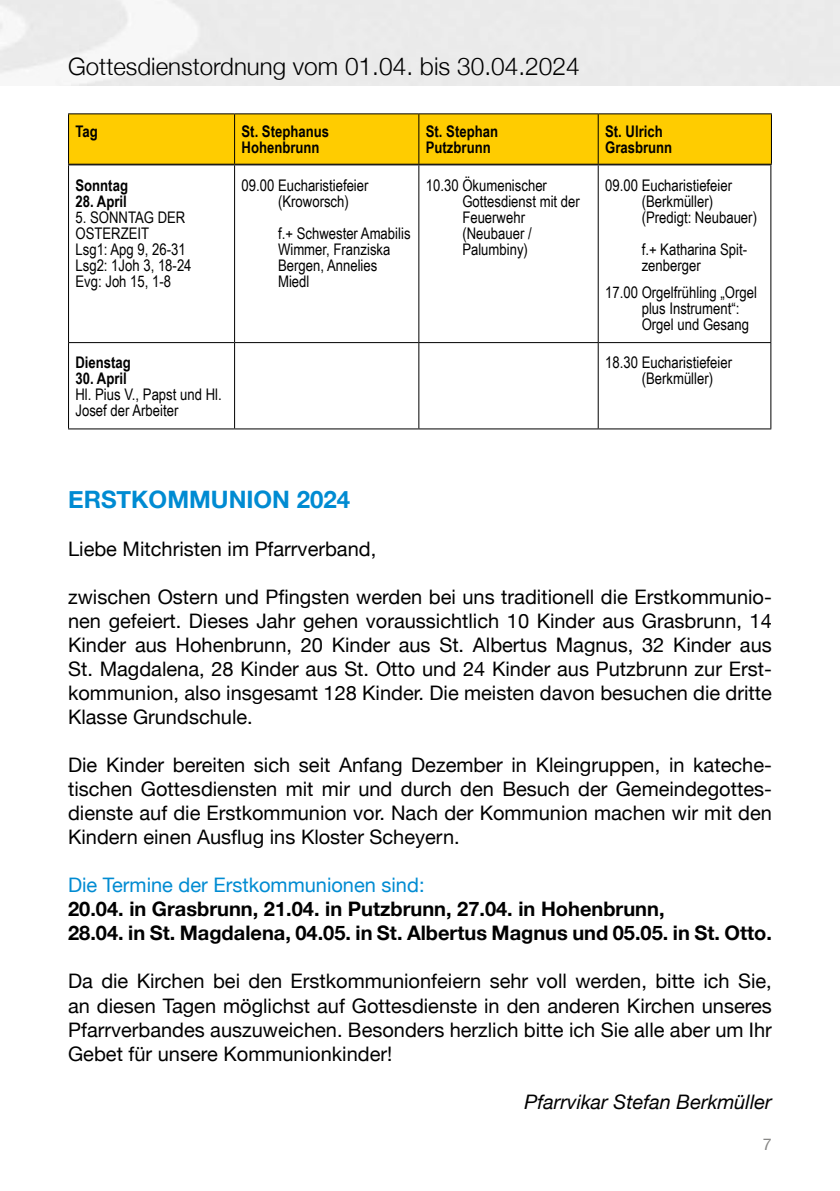
<style>
.page{position:relative;width:840px;height:1191px;background:#fff}
.page>*{position:absolute;margin:0;border:0;box-sizing:border-box;transform-origin:0 0}
.t1{font:300 24.4px "Helvetica Neue";color:#000}
.t2{font:700 24px "Helvetica Neue";color:#008bd2}
.t3{font:20px/24px "Helvetica Neue";color:#000;text-align:justify}
.t4{font:700 20px/24px "Helvetica Neue";color:#000}
.t5{font:20px "Helvetica Neue";color:#008bd2}
.t6{font:italic 20px "Helvetica Neue";color:#000}
.t7{font:16px/16px "Arial Narrow";color:#000}
.t8{font:700 16px/16px "Arial Narrow";color:#000}
.t9{font:16px "Helvetica Neue";color:#878786}
.s1{font-size:24px}
</style>
<div class="page">
<div style="left:69px;top:114px;width:701px;height:50px;background:#fc0"></div>
<hr style="left:68px;top:113px;width:166px;height:1px;background:#000">
<hr style="left:68px;top:114px;width:1px;height:50px;background:#000">
<hr style="left:234px;top:113px;width:184px;height:1px;background:#000">
<hr style="left:234px;top:114px;width:1px;height:50px;background:#000">
<hr style="left:418px;top:113px;width:180px;height:1px;background:#000">
<hr style="left:418px;top:114px;width:1px;height:50px;background:#000">
<hr style="left:598px;top:113px;width:173px;height:1px;background:#000">
<hr style="left:597px;top:114px;width:1px;height:50px;background:#000">
<hr style="left:770px;top:114px;width:1px;height:50px;background:#000">
<hr style="left:598px;top:164px;width:173px;height:1px;background:#000">
<hr style="left:68px;top:164px;width:166px;height:1px;background:#000">
<hr style="left:68px;top:165px;width:1px;height:177px;background:#000">
<hr style="left:234px;top:164px;width:184px;height:1px;background:#000">
<hr style="left:234px;top:165px;width:1px;height:177px;background:#000">
<hr style="left:418px;top:164px;width:180px;height:1px;background:#000">
<hr style="left:418px;top:165px;width:1px;height:177px;background:#000">
<hr style="left:597px;top:165px;width:1px;height:177px;background:#000">
<hr style="left:770px;top:165px;width:1px;height:177px;background:#000">
<hr style="left:68px;top:342px;width:166px;height:1px;background:#000">
<hr style="left:68px;top:343px;width:1px;height:85px;background:#000">
<hr style="left:234px;top:342px;width:184px;height:1px;background:#000">
<hr style="left:234px;top:343px;width:1px;height:85px;background:#000">
<hr style="left:418px;top:342px;width:180px;height:1px;background:#000">
<hr style="left:418px;top:343px;width:1px;height:85px;background:#000">
<hr style="left:598px;top:342px;width:172px;height:1px;background:#000">
<hr style="left:597px;top:343px;width:1px;height:85px;background:#000">
<hr style="left:770px;top:343px;width:1px;height:85px;background:#000">
<hr style="left:68px;top:428px;width:166px;height:1px;background:#000">
<hr style="left:234px;top:428px;width:184px;height:1px;background:#000">
<hr style="left:418px;top:428px;width:180px;height:1px;background:#000">
<hr style="left:598px;top:428px;width:172px;height:1px;background:#000">
<p class="t1" style="left:68px;top:57px;width:513px"><span class="s1">Gottesdienstordnung</span> vom 01.04. bis 30.04.2024</p>
<p class="t8" style="left:75px;top:125px;width:24px">Tag</p>
<p class="t8" style="left:241px;top:125px;width:89px">St. Stephanus<br>Hohenbrunn</p>
<p class="t8" style="left:425px;top:125px;width:74px">St. Stephan<br>Putzbrunn</p>
<p class="t8" style="left:604px;top:125px;width:69px">St. Ulrich<br>Grasbrunn</p>
<p class="t8" style="left:75px;top:179px;width:54px">Sonntag</p>
<p class="t8" style="left:75px;top:195px;width:53px">28. April</p>
<p class="t7" style="left:75px;top:211px;width:117px">5. SONNTAG DER<br>OSTERZEIT<br>Lsg1: Apg 9, 26-31<br>Lsg2: 1Joh 3, 18-24<br>Evg: Joh 15, 1-8</p>
<p class="t7" style="left:462px;top:179px;width:119px;text-indent:-36px">10.30 Ökumenischer<br>Gottesdienst mit der<br>Feuerwehr (Neubauer /<br>Palumbiny)</p>
<p class="t7" style="left:641px;top:179px;width:117px;text-indent:-36px">09.00 Eucharistiefeier (Berkmüller) (Predigt: Neubauer)</p>
<p class="t7" style="left:278px;top:179px;width:92px;text-indent:-36px">09.00 Eucharistiefeier (Kroworsch)</p>
<p class="t7" style="left:278px;top:227px;width:134px">f.+ Schwester Amabilis<br>Wimmer, Franziska<br>Bergen, Annelies<br>Miedl</p>
<p class="t7" style="left:641px;top:243px;width:107px">f.+ Katharina Spit&shy;zenberger</p>
<p class="t7" style="left:641px;top:286px;width:117px;text-indent:-36px">17.00 Orgelfrühling „Orgel plus Instrument“:<br>Orgel und Gesang</p>
<p class="t8" style="left:75px;top:356px;width:57px">Dienstag</p>
<p class="t8" style="left:75px;top:372px;width:53px">30. April</p>
<p class="t7" style="left:75px;top:388px;width:148px">Hl. Pius V., Papst und Hl.<br>Josef der Arbeiter</p>
<p class="t7" style="left:641px;top:356px;width:92px;text-indent:-36px">18.30 Eucharistiefeier (Berkmüller)</p>
<p class="t2" style="left:68px;top:486px;width:283px">ERSTKOMMUNION 2024</p>
<p class="t3" style="left:68px;top:539px;width:309px">Liebe Mitchristen im Pfarrverband,</p>
<p class="t3" style="left:68px;top:586px;width:704px">zwischen Ostern und Pfingsten werden bei uns traditionell die Erstkommunio&shy;nen gefeiert. Dieses Jahr gehen voraussichtlich 10 Kinder aus Grasbrunn, 14<br>Kinder aus Hohenbrunn, 20 Kinder aus St. Albertus Magnus, 32 Kinder aus St. Magdalena, 28 Kinder aus St. Otto und 24 Kinder aus Putzbrunn zur Erst&shy;kommunion, also insgesamt 128 Kinder. Die meisten davon besuchen die dritte Klasse Grundschule.</p>
<p class="t3" style="left:68px;top:754px;width:704px">Die Kinder bereiten sich seit Anfang Dezember in Kleingruppen, in kateche&shy;tischen Gottesdiensten mit mir und durch den Besuch der Gemeindegottes&shy;dienste auf die Erstkommunion vor. Nach der Kommunion machen wir mit den Kindern einen Ausflug ins Kloster Scheyern.</p>
<p class="t5" style="left:68px;top:871px;width:358px">Die Termine der Erstkommunionen sind:</p>
<p class="t4" style="left:68px;top:897px;width:705px">20.04. in Grasbrunn, 21.04. in Putzbrunn, 27.04. in Hohenbrunn,<br>28.04. in St. Magdalena, 04.05. in St. Albertus Magnus und 05.05. in St. Otto.</p>
<p class="t3" style="left:68px;top:970px;width:704px">Da die Kirchen bei den Erstkommunionfeiern sehr voll werden, bitte ich Sie, an diesen Tagen möglichst auf Gottesdienste in den anderen Kirchen unseres Pfarrverbandes auszuweichen. Besonders herzlich bitte ich Sie alle aber um Ihr Gebet für unsere Kommunionkinder!</p>
<p class="t6" style="left:524px;top:1094px;width:248px">Pfarrvikar Stefan Berkmüller</p>
<p class="t9" style="left:762px;top:1137px;width:10px">7</p>
</div>
